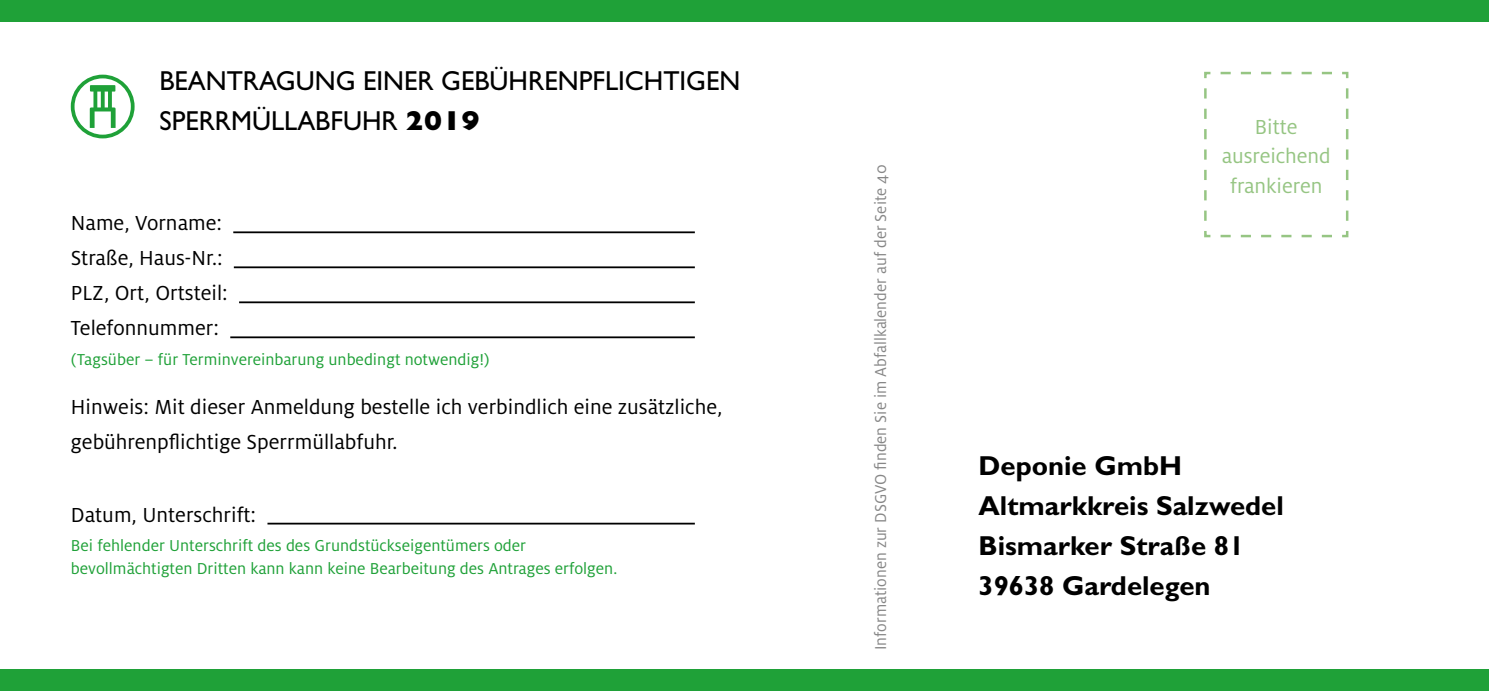
<style>
.page{position:relative;width:1489px;height:691px;background:#fff}
.page>*{position:absolute;margin:0;border:0;box-sizing:border-box;transform-origin:0 0}
.Zwischenüberschrift{font:700 27.5px/40px "Gill Sans Std";color:#000}
.Headline_2{font:27.5px/40px "Gill Sans Std";color:#000}
.Fließtext{font:22.5px/35px "Milo OT";color:#000}
.Fließtext-2{font:22.5px "Milo OT";color:#96c583}
.Zwischenüberschrift-2{font:17.5px/22.5px "Milo OT";color:#1fa138}
.Zwischenüberschrift-3{font:17.5px "Milo OT";color:#878787}
.s1{font-weight:800}
</style>
<div class="page">
<div style="left:0;top:0;width:1488px;height:21px;background:#1fa138"></div>
<div style="left:0;top:670px;width:1488px;height:21px;background:#1fa138"></div>
<hr style="left:233px;top:231px;width:461px;height:2px;background:#000">
<hr style="left:234px;top:266px;width:460px;height:2px;background:#000">
<hr style="left:239px;top:301px;width:455px;height:2px;background:#000">
<hr style="left:230px;top:336px;width:464px;height:2px;background:#000">
<hr style="left:267px;top:523px;width:427px;height:1px;background:#000">
<svg style="left:1204px;top:71px;width:145px;height:167px"></svg>
<div style="left:71px;top:75px;width:64px;height:63px;border:4px solid #1fa138;border-radius:50%"></div>
<svg style="left:90px;top:85px;width:26px;height:43px"></svg>
<p class="Headline_2" style="left:159px;top:61px;width:582px">BEANTRAGUNG EINER GEBÜHRENPFLICHTIGEN<br>SPERRMÜLLABFUHR <span class="s1">2019</span></p>
<p class="Fließtext" style="left:71px;top:206px;width:153px">Name, Vorname:</p>
<p class="Fließtext" style="left:71px;top:241px;width:153px">Straße, Haus-Nr.:</p>
<p class="Fließtext" style="left:71px;top:276px;width:158px">PLZ, Ort, Ortsteil:</p>
<p class="Fließtext" style="left:71px;top:311px;width:150px">Telefonnummer:</p>
<p class="Zwischenüberschrift-2" style="left:71px;top:348px;width:420px">(Tagsüber – für Terminvereinbarung unbedingt notwendig!)</p>
<p class="Fließtext" style="left:71px;top:390px;width:653px">Hinweis: Mit dieser Anmeldung bestelle ich verbindlich eine zusätzliche, gebührenpflichtige Sperrmüllabfuhr.</p>
<p class="Fließtext" style="left:71px;top:497px;width:187px">Datum, Unterschrift:</p>
<p class="Zwischenüberschrift-2" style="left:71px;top:535px;width:548px">Bei fehlender Unterschrift des des Grundstückseigentümers oder bevollmächtigten Dritten kann kann keine Bearbeitung des Antrages erfolgen.</p>
<p class="Zwischenüberschrift-3" style="left:871px;top:650px;width:487px;rotate:-90deg">Informationen zur DSGVO finden Sie im Abfallkalender auf der Seite 40</p>
<p class="Fließtext-2" style="left:1254px;top:115px;width:44px">Bitte</p>
<p class="Fließtext-2" style="left:1221px;top:144px;width:110px">ausreichend</p>
<p class="Fließtext-2" style="left:1229px;top:174px;width:94px">frankieren</p>
<p class="Zwischenüberschrift" style="left:978px;top:445px;width:307px">Deponie GmbH<br>Altmarkkreis Salzwedel</p>
<p class="Zwischenüberschrift" style="left:978px;top:525px;width:267px">Bismarker Straße 81</p>
<p class="Zwischenüberschrift" style="left:978px;top:565px;width:233px">39638 Gardelegen</p>
</div>
